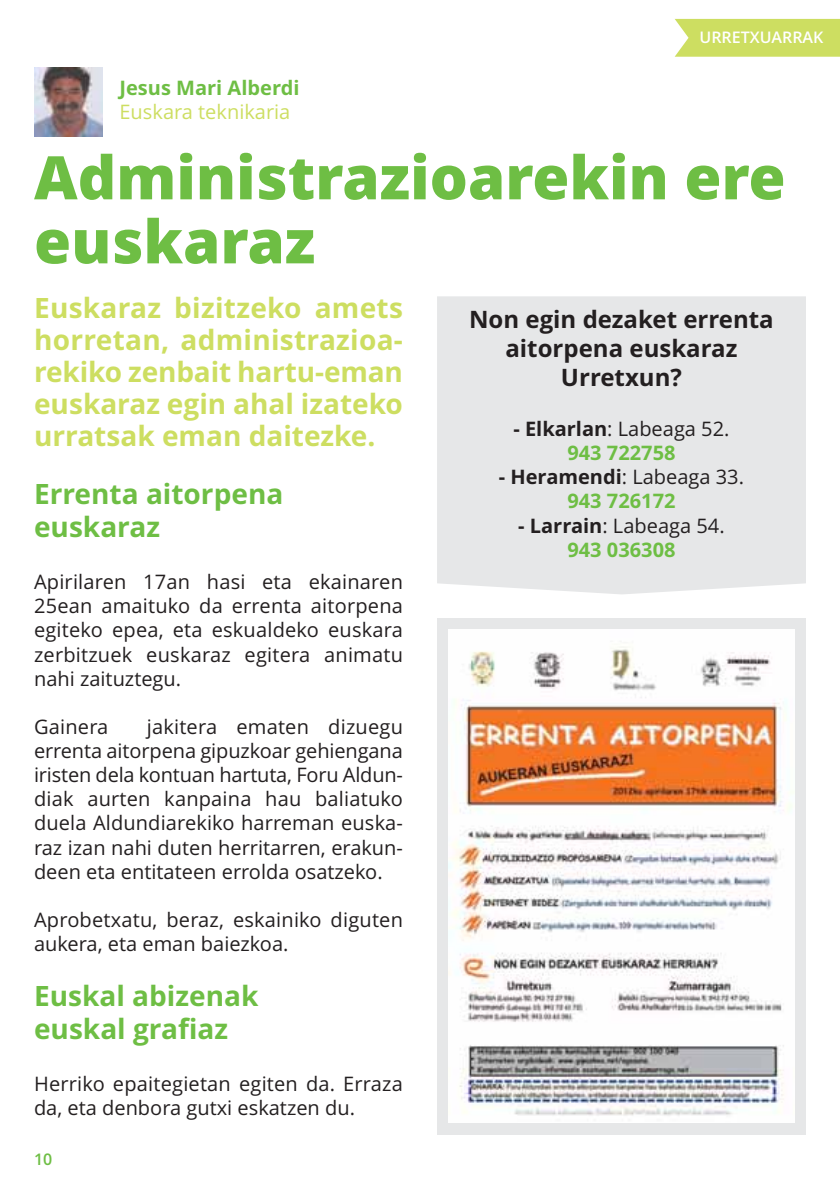
<style>
.page{position:relative;width:840px;height:1191px;background:#fff}
.page>*{position:absolute;margin:0;border:0;box-sizing:border-box;transform-origin:0 0}
.t1{font:800 60px/64px "Open Sans";color:#6ebe44}
.t2{font:700 28px/32px "Open Sans";color:#cdde61;text-align:justify}
.t3{font:700 28px/33.8px "Open Sans";color:#6ebe44}
.t4{font:700 24px/29px "Open Sans";color:#231f20;text-align:center}
.t5{font:20px/24.2px "Open Sans";color:#231f20;text-align:center}
.t6{font:20px "Open Sans";color:#cdde61}
.t7{font:700 20px "Open Sans";color:#6ebe44}
.t8{font:600 16px "Open Sans";color:#fff}
.t9{font:600 16px "Open Sans";color:#6ebe44}
.s1{font-weight:700}
.s2{font-weight:700;color:#6ebe44}
</style>
<div class="page">
<div style="left:437px;top:296px;width:368px;height:298px;background:#e6e7e8"></div>
<img style="left:34px;top:68px;width:68px;height:68px">
<svg style="left:674px;top:19px;width:165px;height:38px;background:#cfdf69"></svg>
<div style="left:437px;top:618px;width:368px;height:516px;background:#e6e7e8"></div>
<img style="left:448px;top:629px;width:346px;height:493px">
<p class="t7" style="left:119px;top:80px;width:181px">Jesus Mari Alberdi</p>
<p class="t6" style="left:119px;top:104px;width:172px">Euskara teknikaria</p>
<p class="t8" style="left:699px;top:31px;width:125px">URRETXUARRAK</p>
<h1 class="t1" style="left:34px;top:152px;width:752px">Administrazioarekin ere euskaraz</h1>
<h2 class="t2" style="left:34px;top:294px;width:370px">Euskaraz bizitzeko amets horretan, administrazioa&shy;rekiko zenbait hartu-eman euskaraz egin ahal izateko urratsak eman daitezke.</h2>
<h2 class="t3" style="left:34px;top:479px;width:251px">Errenta aitorpena euskaraz</h2>
<p class="t5" style="left:34px;top:572px;width:370px;text-align:justify">Apirilaren 17an hasi eta ekainaren 25ean amaituko da errenta aitorpena egiteko epea, eta eskualdeko euskara zerbitzuek euskaraz egitera animatu nahi zaituztegu.</p>
<p class="t5" style="left:34px;top:716px;width:76px">Gainera</p>
<p class="t5" style="left:34px;top:716px;width:370px;text-align:justify;text-indent:113px">jakitera ematen dizuegu errenta aitorpena gipuzkoar gehiengana iristen dela kontuan hartuta, Foru Aldun&shy;diak aurten kanpaina hau baliatuko duela Aldundiarekiko harreman euska&shy;raz izan nahi duten herritarren, erakun&shy;deen eta entitateen errolda osatzeko.</p>
<p class="t5" style="left:34px;top:909px;width:370px;text-align:left">Aprobetxatu, beraz, eskainiko diguten aukera, eta eman baiezkoa.</p>
<h2 class="t3" style="left:34px;top:981px;width:226px">Euskal abizenak euskal grafiaz</h2>
<p class="t5" style="left:34px;top:1073px;width:370px;text-align:left">Herriko epaitegietan egiten da. Erraza da, eta denbora gutxi eskatzen du.</p>
<p class="t9" style="left:34px;top:1153px;width:20px">10</p>
<p class="t4" style="left:469px;top:307px;width:306px">Non egin dezaket errenta aitorpena euskaraz<br>Urretxun?</p>
<p class="t5" style="left:513px;top:418px;width:217px"><span class="s1">- Elkarlan</span>: Labeaga 52.<br><span class="s2">943 722758</span></p>
<p class="t5" style="left:498px;top:467px;width:246px"><span class="s1">- Heramendi</span>: Labeaga 33.<br><span class="s2">943 726172</span></p>
<p class="t5" style="left:518px;top:515px;width:208px"><span class="s1">- Larrain</span>: Labeaga 54.<br><span class="s2">943 036308</span></p>
</div>
